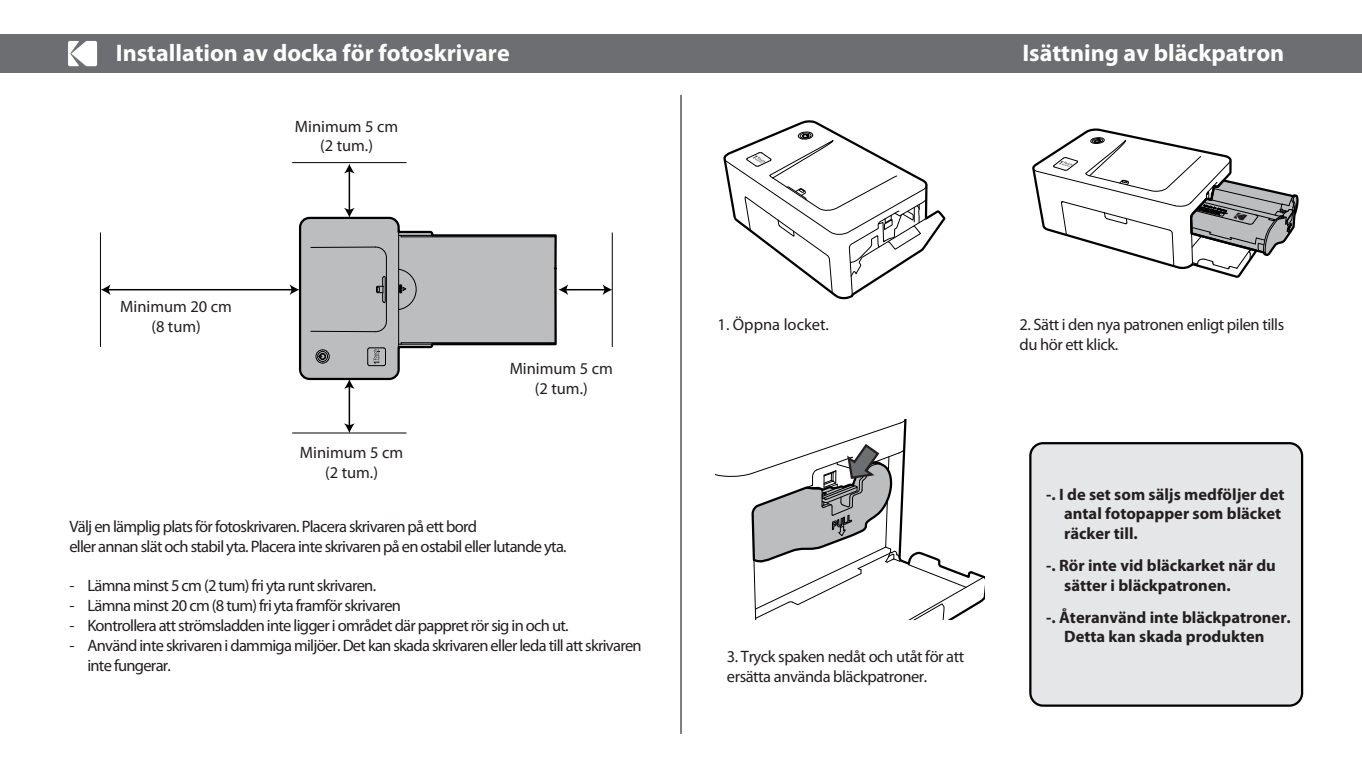
<style>
.page{position:relative;width:1362px;height:767px;background:#fff}
.page>*{position:absolute;margin:0;border:0;box-sizing:border-box;transform-origin:0 0}
.t1{font:700 24px "Myriad Pro";color:#fff}
.t2{font:16.5px/19.8px "Myriad Pro";letter-spacing:-.045em;color:#231f20}
.t3{font:700 16.5px/19.8px "Myriad Pro";color:#231f20}
.t4{font:16.5px/19.8px "Myriad Pro";letter-spacing:-.025em;color:#231f20}
.t5{font:16.5px/19.8px "Myriad Pro";color:#231f20;text-align:center}
</style>
<div class="page">
<div style="left:0;top:34px;width:1361px;height:39px;background:#6d6e71"></div>
<hr style="left:680px;top:95px;width:1px;height:638px;background:#000">
<div style="left:1030px;top:443px;width:272px;height:262px;background:#e5e6e7;border-radius:13px"></div>
<div style="left:1029px;top:442px;width:274px;height:264px;border:2px solid #000;border-radius:13px"></div>
<svg style="left:715px;top:419px;width:269px;height:199px"></svg>
<svg style="left:298px;top:216px;width:259px;height:165px;fill:#bbbdbf"></svg>
<hr style="left:398px;top:232px;width:1px;height:115px;background:#000">
<hr style="left:401px;top:235px;width:31px;height:1px;background:#000">
<hr style="left:401px;top:343px;width:31px;height:1px;background:#000">
<svg style="left:376px;top:272px;width:10px;height:31px"></svg>
<svg style="left:375px;top:246px;width:12px;height:12px"></svg>
<hr style="left:311px;top:246px;width:64px;height:2px;background:#000">
<hr style="left:386px;top:257px;width:1px;height:64px;background:#000">
<hr style="left:311px;top:330px;width:64px;height:2px;background:#000">
<svg style="left:375px;top:320px;width:12px;height:12px"></svg>
<svg style="left:315px;top:349px;width:15px;height:14px"></svg>
<hr style="left:401px;top:236px;width:149px;height:1px;background:#000">
<hr style="left:401px;top:342px;width:149px;height:1px;background:#000">
<svg style="left:398px;top:268px;width:19px;height:42px"></svg>
<hr style="left:108px;top:289px;width:184px;height:1px;background:#000">
<svg style="left:290px;top:284px;width:9px;height:11px"></svg>
<svg style="left:101px;top:284px;width:9px;height:11px"></svg>
<hr style="left:565px;top:289px;width:40px;height:1px;background:#000">
<svg style="left:602px;top:284px;width:9px;height:11px"></svg>
<svg style="left:558px;top:284px;width:10px;height:11px"></svg>
<hr style="left:348px;top:170px;width:2px;height:41px;background:#000">
<svg style="left:344px;top:208px;width:11px;height:9px"></svg>
<svg style="left:344px;top:164px;width:11px;height:9px"></svg>
<hr style="left:348px;top:386px;width:2px;height:40px;background:#000">
<svg style="left:344px;top:423px;width:11px;height:9px"></svg>
<svg style="left:344px;top:379px;width:11px;height:9px"></svg>
<hr style="left:100px;top:233px;width:1px;height:113px;background:#000">
<hr style="left:611px;top:233px;width:2px;height:113px;background:#000">
<hr style="left:292px;top:162px;width:114px;height:1px;background:#000">
<hr style="left:292px;top:432px;width:114px;height:1px;background:#000">
<svg style="left:367px;top:347px;width:19px;height:19px"></svg>
<svg style="left:723px;top:120px;width:223px;height:180px"></svg>
<svg style="left:1032px;top:128px;width:267px;height:150px"></svg>
<svg style="left:68px;top:41px;width:29px;height:25px"></svg>
<h1 class="t1" style="left:116px;top:37px;width:395px">Installation av docka för fotoskrivare</h1>
<h1 class="t1" style="left:1022px;top:37px;width:263px">Isättning av bläckpatron</h1>
<p class="t5" style="left:120px;top:296px;width:113px">Minimum 20 cm (8 tum)</p>
<p class="t5" style="left:295px;top:116px;width:105px">Minimum 5 cm (2 tum.)</p>
<p class="t5" style="left:509px;top:358px;width:105px">Minimum 5 cm (2 tum.)</p>
<p class="t5" style="left:300px;top:442px;width:105px">Minimum 5 cm (2 tum.)</p>
<p class="t2" style="left:69px;top:516px;width:499px">Välj en lämplig plats för fotoskrivaren. Placera skrivaren på ett bord<br>eller annan slät och stabil yta. Placera inte skrivaren på en ostabil eller lutande yta.</p>
<p class="t2" style="left:69px;top:575px;width:308px">- Lämna minst 5 cm (2 tum) fri yta runt skrivaren.</p>
<p class="t2" style="left:69px;top:595px;width:333px">- Lämna minst 20 cm (8 tum) fri yta framför skrivaren</p>
<p class="t2" style="left:69px;top:615px;width:501px">- Kontrollera att strömsladden inte ligger i området där pappret rör sig in och ut.</p>
<p class="t2" style="left:87px;top:635px;width:556px;text-indent:-18px">- Använd inte skrivaren i dammiga miljöer. Det kan skada skrivaren eller leda till att skrivaren inte fungerar.</p>
<p class="t5" style="left:717px;top:314px;width:113px">1. Öppna locket.</p>
<p class="t4" style="left:727px;top:646px;width:239px">3. Tryck spaken nedåt och utåt för att ersätta använda bläckpatroner.</p>
<p class="t4" style="left:1019px;top:314px;width:266px">2. Sätt i den nya patronen enligt pilen tills du hör ett klick.</p>
<p class="t3" style="left:1064px;top:483px;width:222px;text-indent:-18px">-. I de set som säljs medföljer det antal fotopapper som bläcket räcker till.</p>
<p class="t3" style="left:1064px;top:554px;width:213px;text-indent:-18px">-. Rör inte vid bläckarket när du sätter i bläckpatronen.</p>
<p class="t3" style="left:1046px;top:606px;width:246px;text-align:center">-. Återanvänd inte bläckpatroner.<br>Detta kan skada produkten</p>
</div>
